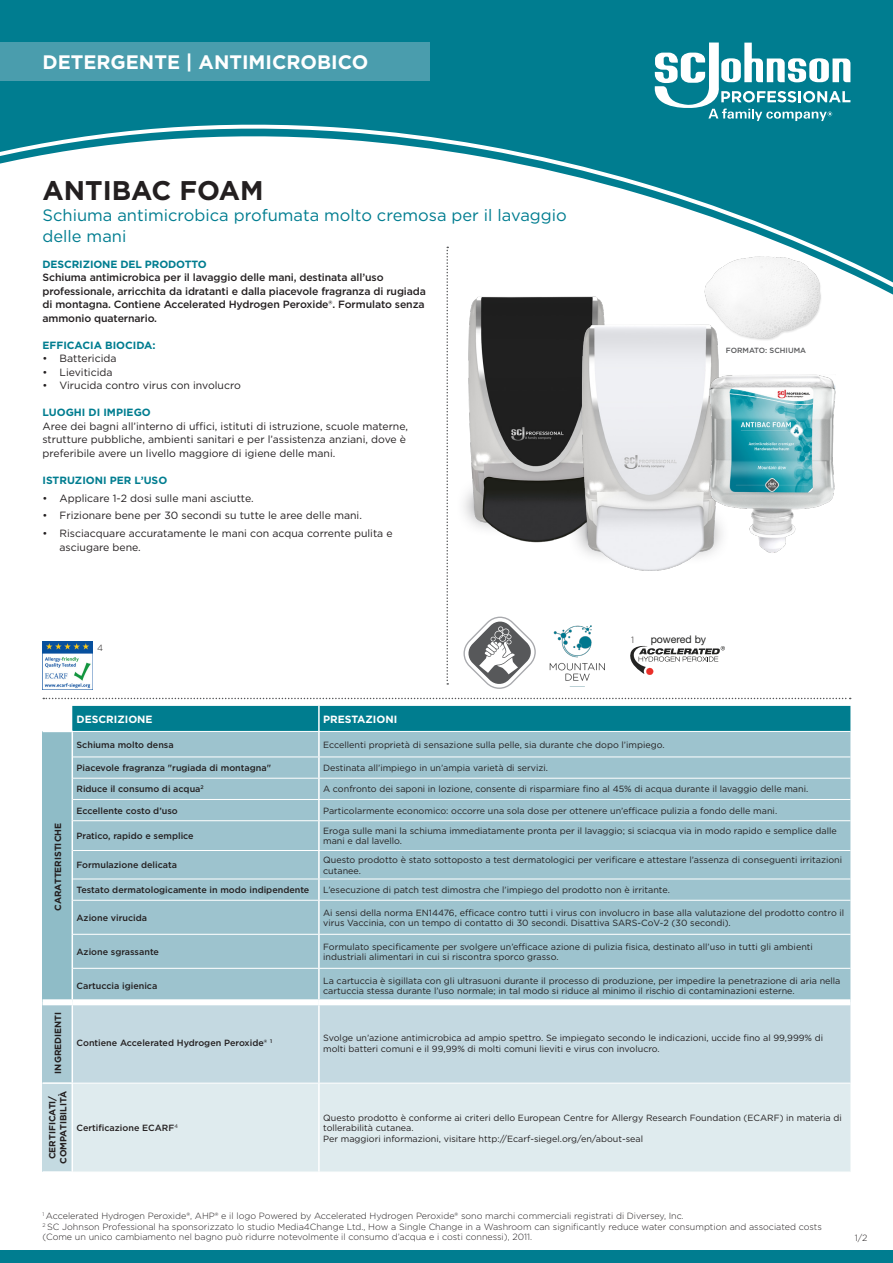
<style>
.page{position:relative;width:893px;height:1263px;background:#fff}
.page>*{position:absolute;margin:0;border:0;box-sizing:border-box;transform-origin:0 0}
.t1{font:700 27px "Gotham";color:#231f20}
.t2{font:700 19.5px "Gotham";color:#fff}
.t3{font:16.5px/21px "Gotham";color:#007d90}
.t4{font:10.5px/13.5px "Gotham";color:#231f20}
.t5{font:500 10.5px/13.5px "Gotham";letter-spacing:-.01em;color:#231f20}
.t6{font:700 10.5px "Gotham";color:#007d90}
.t7{font:700 10.5px "Gotham";color:#fff}
.t8{font:10.5px "Helvetica Neue";color:#232322}
.t9{font:9px/10.5px "Gotham";color:#231f20}
.t10{font:300 9px/10.5px "Gotham";color:#231f20}
.t11{font:500 9px "Gotham";color:#231f20}
.t12{font:700 9px "Gotham";color:#231f20}
.t13{font:500 7.5px "Gotham";color:#57585a}
</style>
<div class="page">
<svg style="left:43px;top:698px;width:808px;height:1px"></svg>
<svg style="left:446px;top:301px;width:2px;height:384px"></svg>
<div style="left:0;top:0;width:893px;height:301px;background:#007d90"></div>
<svg style="left:0;top:119px;width:893px;height:175px"></svg>
<svg style="left:655px;top:43px;width:195px;height:78px"></svg>
<div style="left:0;top:43px;width:429px;height:38px;background:#4a9dad"></div>
<div style="left:0;top:1250px;width:893px;height:13px;background:#007d90"></div>
<img style="left:450px;top:291px;width:177px;height:252px">
<div style="left:43px;top:731px;width:29px;height:271px;background:#8fbcc7"></div>
<div style="left:73px;top:901px;width:777px;height:98px;background:#9dc3ce"></div>
<div style="left:73px;top:935px;width:777px;height:33px;background:#9dc3ce"></div>
<div style="left:43px;top:1002px;width:29px;height:81px;background:#a9c9d3"></div>
<div style="left:73px;top:1005px;width:777px;height:78px;background:#c4d9e1"></div>
<div style="left:43px;top:1083px;width:29px;height:89px;background:#c4dae1"></div>
<div style="left:73px;top:1084px;width:777px;height:88px;background:#dfebee"></div>
<svg style="left:72px;top:706px;width:778px;height:194px;background:#89bac6"></svg>
<hr style="left:318px;top:732px;width:2px;height:24px;background:#fff">
<hr style="left:318px;top:757px;width:2px;height:21px;background:#fff">
<hr style="left:318px;top:778px;width:2px;height:21px;background:#fff">
<hr style="left:318px;top:800px;width:2px;height:20px;background:#fff">
<hr style="left:318px;top:821px;width:2px;height:29px;background:#fff">
<hr style="left:318px;top:851px;width:2px;height:28px;background:#fff">
<hr style="left:318px;top:879px;width:2px;height:21px;background:#fff">
<hr style="left:318px;top:901px;width:2px;height:33px;background:#fff">
<hr style="left:318px;top:935px;width:2px;height:33px;background:#fff">
<hr style="left:318px;top:969px;width:2px;height:30px;background:#fff">
<hr style="left:73px;top:731px;width:246px;height:1px;background:#fff">
<hr style="left:319px;top:731px;width:531px;height:1px;background:#fff">
<hr style="left:73px;top:756px;width:246px;height:1px;background:#fff">
<hr style="left:319px;top:756px;width:531px;height:1px;background:#fff">
<hr style="left:73px;top:778px;width:246px;height:1px;background:#fff">
<hr style="left:319px;top:778px;width:531px;height:1px;background:#fff">
<hr style="left:73px;top:799px;width:246px;height:1px;background:#fff">
<hr style="left:319px;top:799px;width:531px;height:1px;background:#fff">
<hr style="left:73px;top:820px;width:246px;height:1px;background:#fff">
<hr style="left:319px;top:820px;width:531px;height:1px;background:#fff">
<hr style="left:73px;top:850px;width:246px;height:1px;background:#fff">
<hr style="left:319px;top:850px;width:531px;height:1px;background:#fff">
<hr style="left:73px;top:879px;width:246px;height:1px;background:#fff">
<hr style="left:319px;top:879px;width:531px;height:1px;background:#fff">
<hr style="left:73px;top:934px;width:246px;height:1px;background:#fff">
<hr style="left:319px;top:934px;width:531px;height:1px;background:#fff">
<hr style="left:73px;top:968px;width:246px;height:1px;background:#fff">
<hr style="left:319px;top:968px;width:531px;height:1px;background:#fff">
<div style="left:43px;top:999px;width:29px;height:6px;background:#fff"></div>
<hr style="left:318px;top:1005px;width:2px;height:78px;background:#fff">
<hr style="left:318px;top:1083px;width:2px;height:89px;background:#fff">
<hr style="left:318px;top:706px;width:2px;height:25px;background:#fff">
<hr style="left:43px;top:731px;width:30px;height:1px;background:#fff">
<hr style="left:43px;top:1082px;width:30px;height:2px;background:#fff">
<hr style="left:43px;top:1171px;width:30px;height:2px;background:#fff">
<img style="left:669px;top:209px;width:180px;height:131px">
<svg style="left:463px;top:617px;width:73px;height:72px"></svg>
<img style="left:549px;top:625px;width:56px;height:62px">
<img style="left:561px;top:319px;width:177px;height:252px">
<img style="left:693px;top:356px;width:143px;height:205px">
<svg style="left:630px;top:646px;width:95px;height:29px"></svg>
<img style="left:43px;top:641px;width:49px;height:48px">
<p class="t2" style="left:43px;top:50px;width:327px">DETERGENTE | ANTIMICROBICO</p>
<p class="t1" style="left:43px;top:173px;width:223px">ANTIBAC FOAM</p>
<p class="t3" style="left:43px;top:204px;width:526px">Schiuma antimicrobica profumata molto cremosa per il lavaggio delle mani</p>
<p class="t6" style="left:43px;top:257px;width:166px">DESCRIZIONE DEL PRODOTTO</p>
<p class="t5" style="left:43px;top:271px;width:385px">Schiuma antimicrobica per il lavaggio delle mani, destinata all’uso professionale, arricchita da idratanti e dalla piacevole fragranza di rugiada di montagna. Contiene Accelerated Hydrogen Peroxide®. Formulato senza ammonio quaternario.</p>
<p class="t6" style="left:43px;top:338px;width:115px">EFFICACIA BIOCIDA:</p>
<p class="t4" style="left:43px;top:352px;width:75px">• Battericida</p>
<p class="t4" style="left:43px;top:365px;width:71px">• Lieviticida</p>
<p class="t4" style="left:43px;top:379px;width:200px">• Virucida contro virus con involucro</p>
<p class="t6" style="left:43px;top:406px;width:110px">LUOGHI DI IMPIEGO</p>
<p class="t4" style="left:43px;top:419px;width:367px">Aree dei bagni all’interno di uffici, istituti di istruzione, scuole materne, strutture pubbliche, ambienti sanitari e per l’assistenza anziani, dove è preferibile avere un livello maggiore di igiene delle mani.</p>
<p class="t6" style="left:43px;top:473px;width:126px">ISTRUZIONI PER L’USO</p>
<p class="t4" style="left:43px;top:491px;width:213px">• Applicare 1-2 dosi sulle mani asciutte.</p>
<p class="t4" style="left:43px;top:509px;width:321px">• Frizionare bene per 30 secondi su tutte le aree delle mani.</p>
<p class="t4" style="left:60px;top:526px;width:335px;text-indent:-17px">• Risciacquare accuratamente le mani con acqua corrente pulita e asciugare bene.</p>
<p class="t13" style="left:726px;top:345px;width:82px">FORMATO: SCHIUMA</p>
<p class="t10" style="left:97px;top:642px;width:7px">4</p>
<p class="t10" style="left:631px;top:634px;width:5px">1</p>
<p class="t8" style="left:651px;top:632px;width:57px">powered by</p>
<p class="t12" style="left:52px;top:911px;width:89px;rotate:-90deg">CARATTERISTICHE</p>
<p class="t12" style="left:52px;top:1073px;width:63px;rotate:-90deg">INGREDIENTI</p>
<p class="t12" style="left:46px;top:1159px;width:65px;rotate:-90deg">CERTIFICATI/</p>
<p class="t12" style="left:57px;top:1164px;width:74px;rotate:-90deg">COMPATIBILITÀ</p>
<p class="t7" style="left:77px;top:712px;width:78px">DESCRIZIONE</p>
<p class="t7" style="left:323px;top:712px;width:76px">PRESTAZIONI</p>
<p class="t11" style="left:77px;top:739px;width:99px">Schiuma molto densa</p>
<p class="t9" style="left:323px;top:739px;width:343px">Eccellenti proprietà di sensazione sulla pelle, sia durante che dopo l’impiego.</p>
<p class="t11" style="left:77px;top:762px;width:196px">Piacevole fragranza "rugiada di montagna"</p>
<p class="t9" style="left:323px;top:762px;width:226px">Destinata all’impiego in un’ampia varietà di servizi.</p>
<p class="t11" style="left:77px;top:783px;width:129px">Riduce il consumo di acqua<sup>2</sup></p>
<p class="t9" style="left:323px;top:784px;width:487px">A confronto dei saponi in lozione, consente di risparmiare fino al 45% di acqua durante il lavaggio delle mani.</p>
<p class="t11" style="left:77px;top:805px;width:103px">Eccellente costo d’uso</p>
<p class="t9" style="left:323px;top:805px;width:455px">Particolarmente economico: occorre una sola dose per ottenere un’efficace pulizia a fondo delle mani.</p>
<p class="t11" style="left:77px;top:830px;width:119px">Pratico, rapido e semplice</p>
<p class="t9" style="left:323px;top:825px;width:515px">Eroga sulle mani la schiuma immediatamente pronta per il lavaggio; si sciacqua via in modo rapido e semplice dalle mani e dal lavello.</p>
<p class="t11" style="left:77px;top:859px;width:102px">Formulazione delicata</p>
<p class="t9" style="left:323px;top:854px;width:520px">Questo prodotto è stato sottoposto a test dermatologici per verificare e attestare l’assenza di conseguenti irritazioni cutanee.</p>
<p class="t11" style="left:77px;top:884px;width:234px">Testato dermatologicamente in modo indipendente</p>
<p class="t9" style="left:323px;top:884px;width:348px">L’esecuzione di patch test dimostra che l’impiego del prodotto non è irritante.</p>
<p class="t11" style="left:77px;top:912px;width:72px">Azione virucida</p>
<p class="t9" style="left:323px;top:907px;width:523px">Ai sensi della norma EN14476, efficace contro tutti i virus con involucro in base alla valutazione del prodotto contro il virus Vaccinia, con un tempo di contatto di 30 secondi. Disattiva SARS-CoV-2 (30 secondi).</p>
<p class="t11" style="left:77px;top:946px;width:84px">Azione sgrassante</p>
<p class="t9" style="left:323px;top:941px;width:491px">Formulato specificamente per svolgere un’efficace azione di pulizia fisica, destinato all’uso in tutti gli ambienti industriali alimentari in cui si riscontra sporco grasso.</p>
<p class="t11" style="left:77px;top:980px;width:82px">Cartuccia igienica</p>
<p class="t9" style="left:323px;top:975px;width:519px">La cartuccia è sigillata con gli ultrasuoni durante il processo di produzione, per impedire la penetrazione di aria nella cartuccia stessa durante l’uso normale; in tal modo si riduce al minimo il rischio di contaminazioni esterne.</p>
<p class="t11" style="left:77px;top:1037px;width:197px">Contiene Accelerated Hydrogen Peroxide® <sup>1</sup></p>
<p class="t9" style="left:323px;top:1032px;width:501px">Svolge un’azione antimicrobica ad ampio spettro. Se impiegato secondo le indicazioni, uccide fino al 99,999% di molti batteri comuni e il 99,99% di molti comuni lieviti e virus con involucro.</p>
<p class="t11" style="left:77px;top:1122px;width:103px">Certificazione ECARF<sup>4</sup></p>
<p class="t9" style="left:323px;top:1112px;width:520px">Questo prodotto è conforme ai criteri dello European Centre for Allergy Research Foundation (ECARF) in materia di tollerabilità cutanea.<br>Per maggiori informazioni, visitare http://Ecarf-siegel.org/en/about-seal</p>
<p class="t10" style="left:43px;top:1211px;width:643px"><sup>1</sup> Accelerated Hydrogen Peroxide®, AHP® e il logo Powered by Accelerated Hydrogen Peroxide® sono marchi commerciali registrati di Diversey, Inc.</p>
<p class="t10" style="left:43px;top:1221px;width:781px"><sup>2</sup> SC Johnson Professional ha sponsorizzato lo studio Media4Change Ltd., How a Single Change in a Washroom can significantly reduce water consumption and associated costs (Come un unico cambiamento nel bagno può ridurre notevolmente il consumo d’acqua e i costi connessi), 2011.</p>
<p class="t10" style="left:855px;top:1232px;width:14px">1/2</p>
</div>
